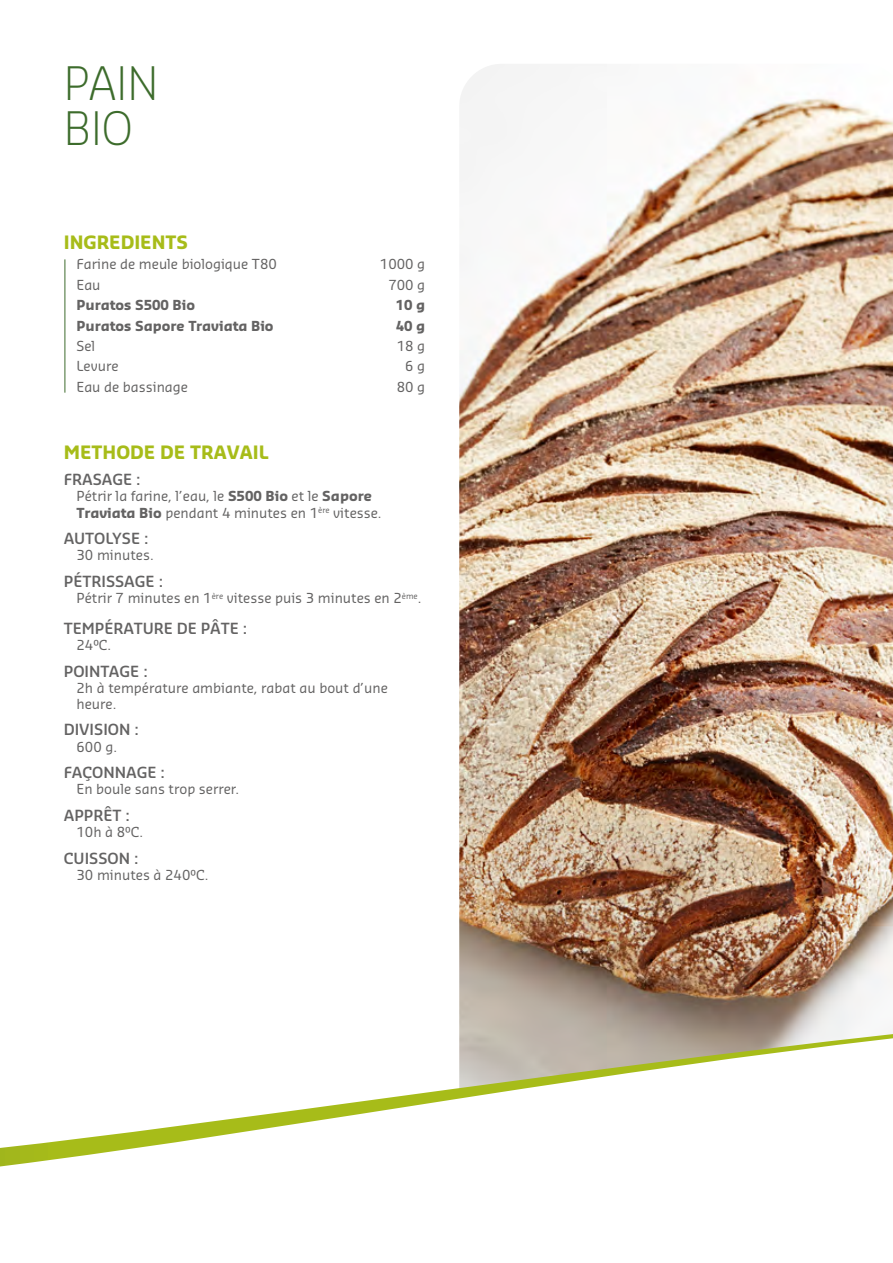
<style>
.page{position:relative;width:893px;height:1263px;background:#fff}
.page>*{position:absolute;margin:0;border:0;box-sizing:border-box;transform-origin:0 0}
.t1{font:300 45px/45px "Sansa Pro";color:#3d6c2c}
.t2{font:700 18px "Sansa Pro";color:#a7bc19}
.t3{font:600 15px "Sansa Pro";color:#646363}
.t4{font:13.5px/16.2px "Sansa Pro";color:#646363}
.t5{font:700 13.5px "Sansa Pro";color:#646363}
.s1{font-weight:700}
</style>
<div class="page">
<img style="left:459px;top:64px;width:434px;height:970px">
<hr style="left:65px;top:259px;width:1px;height:134px;background:#3d6c2c">
<svg style="left:0;top:1034px;width:893px;height:132px"></svg>
<p class="t1" style="left:64px;top:60px;width:95px">PAIN<br>BIO</p>
<p class="t2" style="left:64px;top:230px;width:126px">INGREDIENTS</p>
<p class="t4" style="left:77px;top:256px;width:202px">Farine de meule biologique T80</p>
<p class="t4" style="left:380px;top:256px;width:47px">1000 g</p>
<p class="t4" style="left:77px;top:276px;width:26px">Eau</p>
<p class="t4" style="left:388px;top:276px;width:38px">700 g</p>
<p class="t5" style="left:77px;top:296px;width:120px">Puratos S500 Bio</p>
<p class="t5" style="left:396px;top:296px;width:31px">10 g</p>
<p class="t5" style="left:77px;top:317px;width:199px">Puratos Sapore Traviata Bio</p>
<p class="t5" style="left:396px;top:317px;width:31px">40 g</p>
<p class="t4" style="left:77px;top:337px;width:20px">Sel</p>
<p class="t4" style="left:397px;top:337px;width:30px">18 g</p>
<p class="t4" style="left:77px;top:358px;width:44px">Levure</p>
<p class="t4" style="left:405px;top:358px;width:21px">6 g</p>
<p class="t4" style="left:77px;top:378px;width:113px">Eau de bassinage</p>
<p class="t4" style="left:397px;top:378px;width:30px">80 g</p>
<p class="t2" style="left:64px;top:440px;width:207px">METHODE DE TRAVAIL</p>
<p class="t3" style="left:64px;top:470px;width:78px">FRASAGE :</p>
<p class="t4" style="left:77px;top:488px;width:307px">Pétrir la farine, l’eau, le <span class="s1">S500 Bio</span> et le <span class="s1">Sapore<br>Traviata Bio</span> pendant 4 minutes en 1<sup>ère</sup> vitesse.</p>
<p class="t3" style="left:64px;top:529px;width:86px">AUTOLYSE :</p>
<p class="t4" style="left:77px;top:547px;width:79px">30 minutes.</p>
<p class="t3" style="left:64px;top:571px;width:101px">PÉTRISSAGE :</p>
<p class="t4" style="left:77px;top:589px;width:346px">Pétrir 7 minutes en 1<sup>ère</sup> vitesse puis 3 minutes en 2<sup>ème</sup>.</p>
<p class="t3" style="left:64px;top:618px;width:185px">TEMPÉRATURE DE PÂTE :</p>
<p class="t4" style="left:77px;top:636px;width:36px">24°C.</p>
<p class="t3" style="left:64px;top:661px;width:86px">POINTAGE :</p>
<p class="t4" style="left:77px;top:679px;width:313px">2h à température ambiante, rabat au bout d’une heure.</p>
<p class="t3" style="left:64px;top:720px;width:77px">DIVISION :</p>
<p class="t4" style="left:77px;top:738px;width:42px">600 g.</p>
<p class="t3" style="left:64px;top:763px;width:103px">FAÇONNAGE :</p>
<p class="t4" style="left:77px;top:781px;width:164px">En boule sans trop serrer.</p>
<p class="t3" style="left:64px;top:805px;width:68px">APPRÊT :</p>
<p class="t4" style="left:77px;top:823px;width:68px">10h à 8°C.</p>
<p class="t3" style="left:64px;top:848px;width:76px">CUISSON :</p>
<p class="t4" style="left:77px;top:866px;width:133px">30 minutes à 240°C.</p>
</div>
